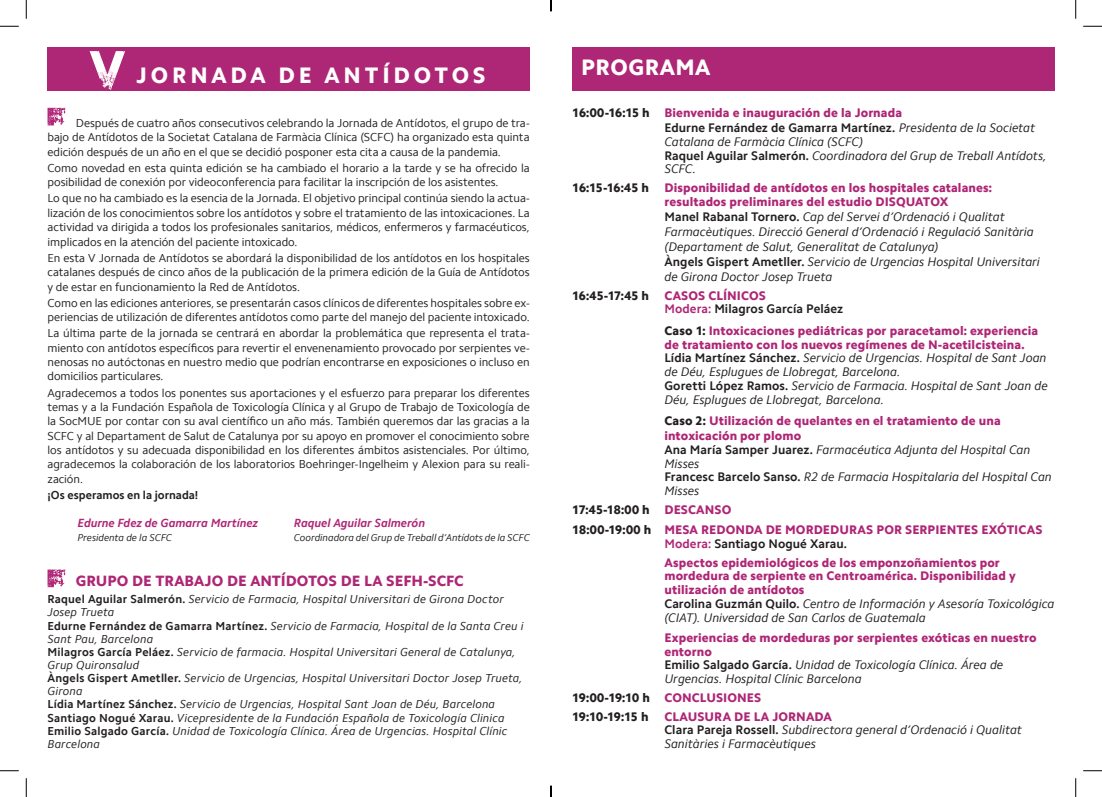
<style>
.page{position:relative;width:1102px;height:797px;background:#fff}
.page>*{position:absolute;margin:0;border:0;box-sizing:border-box;transform-origin:0 0}
.t1{font:800 22.5px "Camphor Pro";letter-spacing:.17em;color:#fff}
.t2{font:800 22.5px "Camphor Pro";letter-spacing:.02em;color:#fff}
.t3{font:800 15px "Camphor Pro";letter-spacing:-.005em;color:#ae2676}
.t4{font:italic 12.5px/13.8px "Camphor Pro";color:#231f20}
.t5{font:800 12.5px/13.8px "Camphor Pro";letter-spacing:.005em;color:#ae2676}
.t6{font:800 12.5px "Camphor Pro";letter-spacing:.005em;color:#231f20}
.t7{font:700 12.5px "Camphor Pro";letter-spacing:.005em;color:#231f20}
.t8{font:italic 700 11.88px "Camphor Pro";letter-spacing:-.005em;color:#ae2676}
.t9{font:11.62px/14.4px "Camphor Pro";letter-spacing:-.005em;color:#231f20;text-align:justify}
.t10{font:italic 11.62px/13.1px "Camphor Pro";letter-spacing:.015em;color:#231f20}
.t11{font:700 11.62px "Camphor Pro";color:#231f20}
.t12{font:italic 10px "Camphor Pro";color:#231f20}
.s1{font-weight:700;font-style:normal}
.s2{color:#231f20}
.s3{color:#ae2676}
.s4{font-weight:700;color:#231f20}
.s5{font-weight:400;font-style:italic;color:#231f20}
</style>
<div class="page">
<div style="left:572px;top:48px;width:482px;height:43px;background:#ae2676"></div>
<div style="left:48px;top:48px;width:481px;height:43px;background:#ae2676"></div>
<svg style="left:48px;top:569px;width:17px;height:18px"></svg>
<svg style="left:48px;top:108px;width:17px;height:17px"></svg>
<svg style="left:90px;top:51px;width:35px;height:39px"></svg>
<svg style="left:0;top:25px;width:19px;height:2px"></svg>
<svg style="left:1083px;top:25px;width:18px;height:2px"></svg>
<svg style="left:0;top:770px;width:19px;height:1px"></svg>
<svg style="left:1083px;top:770px;width:18px;height:1px"></svg>
<svg style="left:25px;top:0;width:2px;height:19px"></svg>
<svg style="left:25px;top:778px;width:2px;height:19px"></svg>
<svg style="left:1075px;top:0;width:1px;height:19px"></svg>
<svg style="left:1075px;top:778px;width:1px;height:19px"></svg>
<svg style="left:550px;top:785px;width:1px;height:12px"></svg>
<p class="t1" style="left:136px;top:62px;width:351px">JORNADA DE ANTÍDOTOS</p>
<p class="t9" style="left:48px;top:116px;width:483px;text-indent:28px">Después de cuatro años consecutivos celebrando la Jornada de Antídotos, el grupo de tra&shy;bajo de Antídotos de la Societat Catalana de Farmàcia Clínica (SCFC) ha organizado esta quinta edición después de un año en el que se decidió posponer esta cita a causa de la pandemia.</p>
<p class="t9" style="left:48px;top:161px;width:483px">Como novedad en esta quinta edición se ha cambiado el horario a la tarde y se ha ofrecido la posibilidad de conexión por videoconferencia para facilitar la inscripción de los asistentes.</p>
<p class="t9" style="left:48px;top:191px;width:483px">Lo que no ha cambiado es la esencia de la Jornada. El objetivo principal continúa siendo la actua&shy;lización de los conocimientos sobre los antídotos y sobre el tratamiento de las intoxicaciones. La actividad va dirigida a todos los profesionales sanitarios, médicos, enfermeros y farmacéuticos, implicados en la atención del paciente intoxicado.</p>
<p class="t9" style="left:48px;top:250px;width:483px">En esta V Jornada de Antídotos se abordará la disponibilidad de los antídotos en los hospitales catalanes después de cinco años de la publicación de la primera edición de la Guía de Antídotos y de estar en funcionamiento la Red de Antídotos.</p>
<p class="t9" style="left:48px;top:295px;width:483px">Como en las ediciones anteriores, se presentarán casos clínicos de diferentes hospitales sobre ex&shy;periencias de utilización de diferentes antídotos como parte del manejo del paciente intoxicado.</p>
<p class="t9" style="left:48px;top:326px;width:483px">La última parte de la jornada se centrará en abordar la problemática que representa el trata&shy;miento con antídotos específicos para revertir el envenenamiento provocado por serpientes ve&shy;nenosas no autóctonas en nuestro medio que podrían encontrarse en exposiciones o incluso en domicilios particulares.</p>
<p class="t9" style="left:48px;top:385px;width:483px">Agradecemos a todos los ponentes sus aportaciones y el esfuerzo para preparar los diferentes temas y a la Fundación Española de Toxicología Clínica y al Grupo de Trabajo de Toxicología de la SocMUE por contar con su aval científico un año más. También queremos dar las gracias a la SCFC y al Departament de Salut de Catalunya por su apoyo en promover el conocimiento sobre los antídotos y su adecuada disponibilidad en los diferentes ámbitos asistenciales. Por último, agradecemos la colaboración de los laboratorios Boehringer-Ingelheim y Alexion para su reali&shy;zación.</p>
<p class="t11" style="left:48px;top:488px;width:152px">¡Os esperamos en la jornada!</p>
<p class="t8" style="left:78px;top:516px;width:182px">Edurne Fdez de Gamarra Martínez</p>
<p class="t8" style="left:294px;top:516px;width:133px">Raquel Aguilar Salmerón</p>
<p class="t12" style="left:78px;top:531px;width:96px">Presidenta de la SCFC</p>
<p class="t12" style="left:294px;top:531px;width:237px">Coordinadora del Grup de Treball d’Antídots de la SCFC</p>
<p class="t3" style="left:76px;top:571px;width:389px">GRUPO DE TRABAJO DE ANTÍDOTOS DE LA SEFH-SCFC</p>
<p class="t10" style="left:48px;top:592px;width:457px"><span class="s1">Raquel Aguilar Salmerón.</span> Servicio de Farmacia, Hospital Universitari de Girona Doctor<br>Josep Trueta</p>
<p class="t10" style="left:48px;top:619px;width:477px"><span class="s1">Edurne Fernández de Gamarra Martínez.</span> Servicio de Farmacia, Hospital de la Santa Creu i<br>Sant Pau, Barcelona</p>
<p class="t10" style="left:48px;top:645px;width:469px"><span class="s1">Milagros García Peláez.</span> Servicio de farmacia. Hospital Universitari General de Catalunya,<br>Grup Quironsalud</p>
<p class="t10" style="left:48px;top:671px;width:476px"><span class="s1">Àngels Gispert Ametller.</span> Servicio de Urgencias, Hospital Universitari Doctor Josep Trueta,<br>Girona</p>
<p class="t10" style="left:48px;top:697px;width:449px"><span class="s1">Lídia Martínez Sánchez.</span> Servicio de Urgencias, Hospital Sant Joan de Déu, Barcelona</p>
<p class="t10" style="left:48px;top:711px;width:458px"><span class="s1">Santiago Nogué Xarau.</span> Vicepresidente de la Fundación Española de Toxicología Clinica</p>
<p class="t10" style="left:48px;top:724px;width:461px"><span class="s1">Emilio Salgado García.</span> Unidad de Toxicología Clínica. Área de Urgencias. Hospital Clínic<br>Barcelona</p>
<p class="t2" style="left:581px;top:54px;width:131px">PROGRAMA</p>
<p class="t5" style="left:572px;top:106px;width:331px"><span class="s2">16:00-16:15 h</span> Bienvenida e inauguración de la Jornada</p>
<p class="t4" style="left:664px;top:121px;width:372px"><span class="s1">Edurne Fernández de Gamarra Martínez.</span> Presidenta de la Societat<br>Catalana de Farmàcia Clínica (SCFC)</p>
<p class="t4" style="left:664px;top:148px;width:383px"><span class="s1">Raquel Aguilar Salmerón.</span> Coordinadora del Grup de Treball Antídots,<br>SCFC.</p>
<p class="t5" style="left:664px;top:181px;width:329px;text-indent:-92px"><span class="s2">16:15-16:45 h</span> Disponibilidad de antídotos en los hospitales catalanes: resultados preliminares del estudio DISQUATOX</p>
<p class="t4" style="left:664px;top:209px;width:377px;line-height:15px"><span class="s1">Manel Rabanal Tornero.</span> Cap del Servei d’Ordenació i Qualitat Farmacèutiques. Direcció General d’Ordenació i Regulació Sanitària (Departament de Salut, Generalitat de Catalunya)<br><span class="s1">Àngels Gispert Ametller.</span> Servicio de Urgencias Hospital Universitari de Girona Doctor Josep Trueta</p>
<p class="t5" style="left:572px;top:288px;width:195px"><span class="s2">16:45-17:45 h</span> CASOS CLÍNICOS</p>
<p class="t7" style="left:664px;top:302px;width:180px"><span class="s3">Modera:</span> Milagros García Peláez</p>
<p class="t5" style="left:664px;top:324px;width:375px"><span class="s2">Caso 1:</span> Intoxicaciones pediátricas por paracetamol: experiencia de tratamiento con los nuevos regímenes de N-acetilcisteina.</p>
<p class="t4" style="left:664px;top:351px;width:383px"><span class="s1">Lídia Martínez Sánchez.</span> Servicio de Urgencias. Hospital de Sant Joan de Déu, Esplugues de Llobregat, Barcelona.</p>
<p class="t4" style="left:664px;top:379px;width:384px"><span class="s1">Goretti López Ramos.</span> Servicio de Farmacia. Hospital de Sant Joan de<br>Déu, Esplugues de Llobregat, Barcelona.</p>
<p class="t5" style="left:664px;top:413px;width:338px;line-height:15.1px"><span class="s2">Caso 2:</span> Utilización de quelantes en el tratamiento de una intoxicación por plomo</p>
<p class="t4" style="left:664px;top:443px;width:389px"><span class="s1">Ana María Samper Juarez.</span> Farmacéutica Adjunta del Hospital Can Misses<br><span class="s1">Francesc Barcelo Sanso.</span> R2 de Farmacia Hospitalaria del Hospital Can Misses</p>
<p class="t6" style="left:572px;top:502px;width:161px">17:45-18:00 h <span class="s3">DESCANSO</span></p>
<p class="t5" style="left:572px;top:523px;width:471px"><span class="s2">18:00-19:00 h</span> MESA REDONDA DE MORDEDURAS POR SERPIENTES EXÓTICAS</p>
<p class="t7" style="left:664px;top:536px;width:184px"><span class="s3">Modera:</span> Santiago Nogué Xarau.</p>
<p class="t5" style="left:664px;top:555px;width:391px">Aspectos epidemiológicos de los emponzoñamientos por mordedura de serpiente en Centroamérica. Disponibilidad y utilización de antídotos<br><span class="s4">Carolina Guzmán Quilo.</span> <span class="s5">Centro de Información y Asesoría Toxicológica (CIAT). Universidad de San Carlos de Guatemala</span></p>
<p class="t5" style="left:664px;top:630px;width:374px">Experiencias de mordeduras por serpientes exóticas en nuestro entorno</p>
<p class="t4" style="left:664px;top:658px;width:340px"><span class="s1">Emilio Salgado García.</span> Unidad de Toxicología Clínica. Área de<br>Urgencias. Hospital Clínic Barcelona</p>
<p class="t6" style="left:572px;top:690px;width:190px">19:00-19:10 h <span class="s3">CONCLUSIONES</span></p>
<p class="t6" style="left:572px;top:708px;width:78px">19:10-19:15 h</p>
<p class="t5" style="left:664px;top:709px;width:169px">CLAUSURA DE LA JORNADA</p>
<p class="t4" style="left:664px;top:723px;width:359px"><span class="s1">Clara Pareja Rossell.</span> Subdirectora general d’Ordenació i Qualitat<br>Sanitàries i Farmacèutiques</p>
</div>
